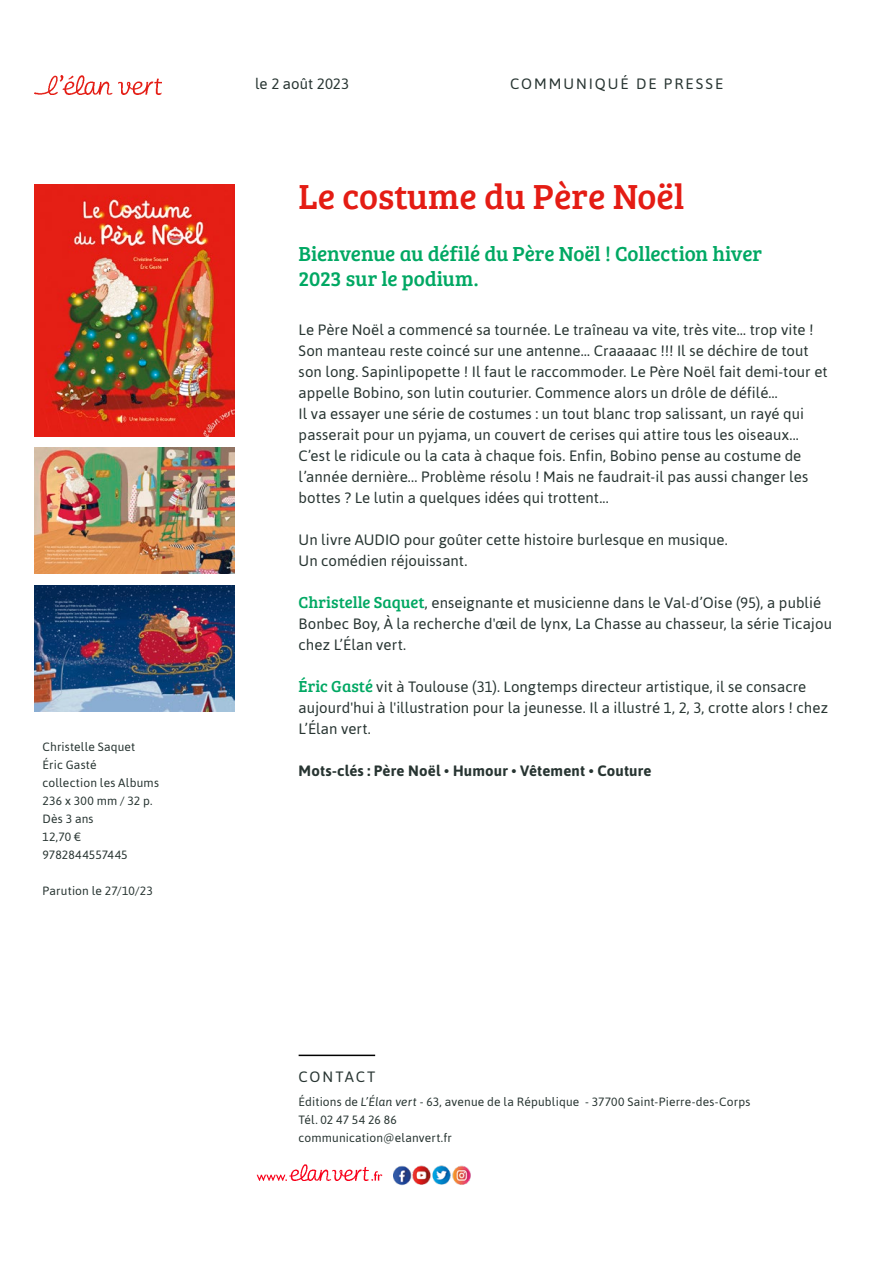
<style>
.page{position:relative;width:893px;height:1263px;background:#fff}
.page>*{position:absolute;margin:0;border:0;box-sizing:border-box;transform-origin:0 0}
.Titre{font:36px "Bree Serif";color:#e41c14}
.Chapeau{font:21px/25.2px "Bree Serif";letter-spacing:-.01em;color:#00a863}
.Chapeau-2{font:15px/21px "Asap";letter-spacing:.005em;color:#283532}
.t1{font:700 15px "Asap";letter-spacing:.01em;color:#283532}
.Chapeau-3{font:15px "Asap";letter-spacing:.13em;color:#283532}
.Chapeau-4{font:15px "Asap";letter-spacing:.125em;color:#283532}
.t2{font:12px "Asap";letter-spacing:.015em;color:#283532}
.s1{font-family:"Bree Serif";font-size:16.5px;color:#00a863}
.s2{font-style:italic}
</style>
<div class="page">
<hr style="left:299px;top:1054px;width:76px;height:2px;background:#000">
<img style="left:256px;top:1164px;width:127px;height:17px">
<img style="left:394px;top:1165px;width:77px;height:21px">
<img style="left:35px;top:75px;width:127px;height:20px">
<img style="left:35px;top:184px;width:200px;height:252px">
<img style="left:35px;top:448px;width:200px;height:126px">
<img style="left:35px;top:585px;width:200px;height:126px">
<p class="t2" style="left:43px;top:740px;width:94px">Christelle Saquet</p>
<p class="t2" style="left:43px;top:758px;width:56px">Éric Gasté</p>
<p class="t2" style="left:43px;top:776px;width:118px">collection les Albums</p>
<p class="t2" style="left:43px;top:794px;width:112px">236 x 300 mm / 32 p.</p>
<p class="t2" style="left:43px;top:812px;width:53px">Dès 3 ans</p>
<p class="t2" style="left:43px;top:830px;width:40px">12,70 €</p>
<p class="t2" style="left:43px;top:848px;width:87px">9782844557445</p>
<p class="t2" style="left:43px;top:884px;width:112px">Parution le 27/10/23</p>
<p class="Chapeau-2" style="left:255px;top:73px;width:95px">le 2 août 2023</p>
<p class="Chapeau-3" style="left:510px;top:75px;width:214px">COMMUNIQUÉ DE PRESSE</p>
<p class="Titre" style="left:299px;top:170px;width:388px">Le costume du Père Noël</p>
<p class="Chapeau" style="left:299px;top:240px;width:465px">Bienvenue au défilé du Père Noël ! Collection hiver<br>2023 sur le podium.</p>
<p class="Chapeau-2" style="left:299px;top:319px;width:531px">Le Père Noël a commencé sa tournée. Le traîneau va vite, très vite… trop vite !<br>Son manteau reste coincé sur une antenne… Craaaaac !!! Il se déchire de tout son long. Sapinlipopette ! Il faut le raccommoder. Le Père Noël fait demi-tour et appelle Bobino, son lutin couturier. Commence alors un drôle de défilé…</p>
<p class="Chapeau-2" style="left:299px;top:403px;width:511px">Il va essayer une série de costumes : un tout blanc trop salissant, un rayé qui passerait pour un pyjama, un couvert de cerises qui attire tous les oiseaux...<br>C’est le ridicule ou la cata à chaque fois. Enfin, Bobino pense au costume de l’année dernière... Problème résolu ! Mais ne faudrait-il pas aussi changer les bottes ? Le lutin a quelques idées qui trottent...</p>
<p class="Chapeau-2" style="left:299px;top:529px;width:430px">Un livre AUDIO pour goûter cette histoire burlesque en musique.</p>
<p class="Chapeau-2" style="left:299px;top:550px;width:170px">Un comédien réjouissant.</p>
<p class="Chapeau-2" style="left:299px;top:592px;width:535px"><span class="s1">Christelle Saquet</span>, enseignante et musicienne dans le Val-d’Oise (95), a publié<br>Bonbec Boy, À la recherche d'œil de lynx, La Chasse au chasseur, la série Ticajou chez L’Élan vert.</p>
<p class="Chapeau-2" style="left:299px;top:676px;width:531px"><span class="s1">Éric Gasté</span> vit à Toulouse (31). Longtemps directeur artistique, il se consacre aujourd'hui à l'illustration pour la jeunesse. Il a illustré 1, 2, 3, crotte alors ! chez<br>L’Élan vert.</p>
<p class="t1" style="left:299px;top:761px;width:354px">Mots-clés : Père Noël • Humour • Vêtement • Couture</p>
<p class="Chapeau-4" style="left:299px;top:1068px;width:78px">CONTACT</p>
<p class="t2" style="left:299px;top:1095px;width:453px">Éditions de <span class="s2">L’Élan vert</span> - 63, avenue de la République - 37700 Saint-Pierre-des-Corps</p>
<p class="t2" style="left:299px;top:1113px;width:100px">Tél. 02 47 54 26 86</p>
<p class="t2" style="left:299px;top:1131px;width:155px">communication@elanvert.fr</p>
</div>
